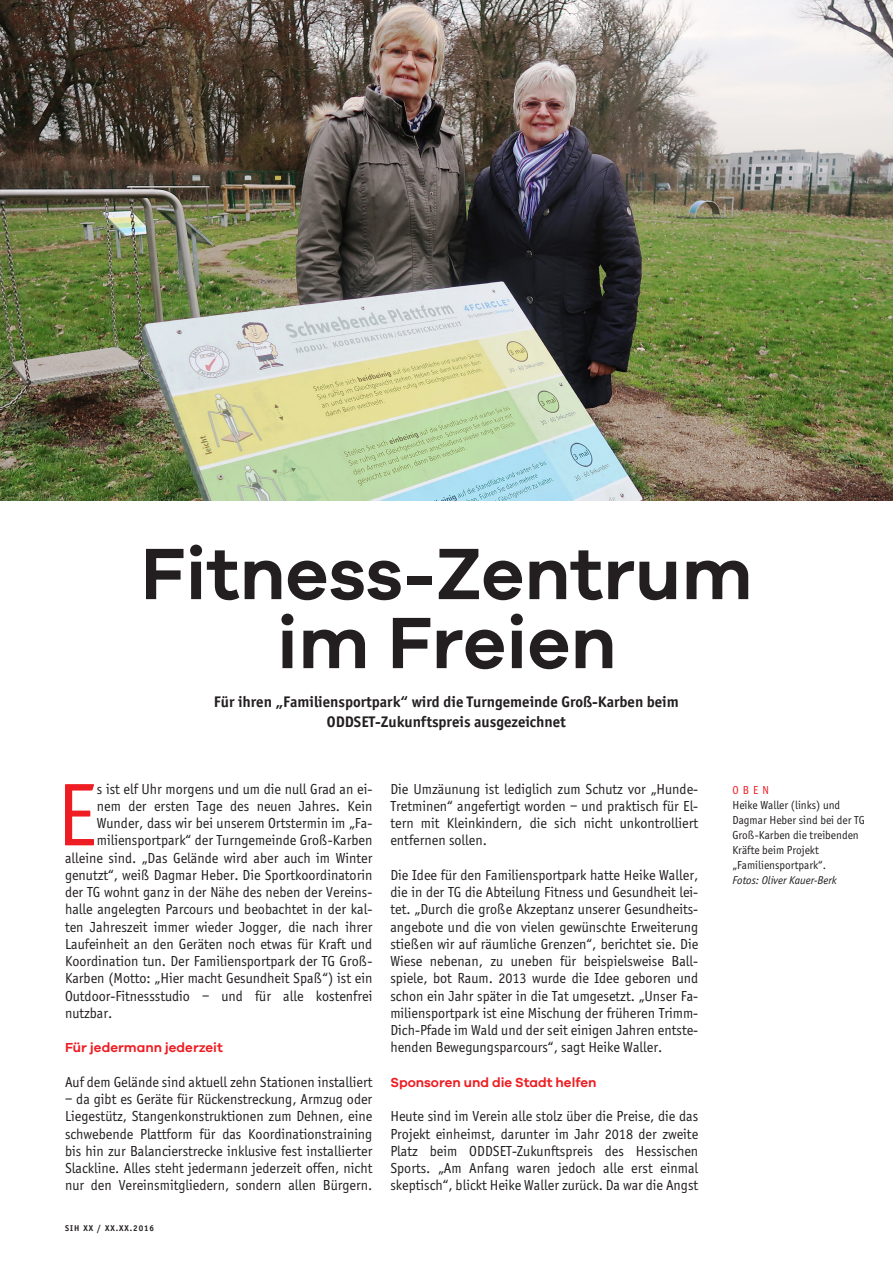
<style>
.page{position:relative;width:893px;height:1263px;background:#fff}
.page>*{position:absolute;margin:0;border:0;box-sizing:border-box;transform-origin:0 0}
.Fließtext_Initial_4{font:91.8px "Sportiv";color:#ee1d23}
.Headline_groß_Galano{font:600 75px "Galano Grotesque";color:#231f20}
.Subline_zentriert_Sp{font:700 16.5px/19.5px "Sportiv";color:#231f20;text-align:center}
.Fließtext_Sportiv_10{font:15px/17.2px "Sportiv";color:#231f20;text-align:justify}
.Fließtext_Initial_4-2{font:15px "Sportiv";color:#231f20}
.Zwischenüberschrifte{font:600 13.5px "Galano Grotesque";color:#ee1d23}
.BU_Sportiv_8_10{font:12px/15px "Sportiv";color:#231f20}
.t1{font:700 9px "Sportiv";letter-spacing:.115em;color:#231f20}
.s1{color:#ee1d23}
.s2{font-style:italic}
</style>
<div class="page">
<img style="left:0;top:0;width:893px;height:500px">
<p class="Headline_groß_Galano" style="left:141px;top:528px;width:613px">Fitness-Zentrum</p>
<p class="Headline_groß_Galano" style="left:277px;top:597px;width:341px">im Freien</p>
<p class="Subline_zentriert_Sp" style="left:214px;top:692px;width:466px">Für ihren „Familiensportpark“ wird die Turngemeinde Groß-Karben beim<br>ODDSET-Zukunftspreis ausgezeichnet</p>
<p class="Fließtext_Initial_4" style="left:57px;top:764px;width:42px">E</p>
<p class="Fließtext_Initial_4-2" style="left:97px;top:780px;width:277px">s ist elf Uhr morgens und um die null Grad an ei-</p>
<p class="Fließtext_Initial_4-2" style="left:97px;top:797px;width:277px">nem der ersten Tage des neuen Jahres. Kein</p>
<p class="Fließtext_Initial_4-2" style="left:97px;top:815px;width:277px">Wunder, dass wir bei unserem Ortstermin im „Fa-</p>
<p class="Fließtext_Initial_4-2" style="left:97px;top:832px;width:277px">miliensportpark“ der Turngemeinde Groß-Karben</p>
<p class="Fließtext_Initial_4-2" style="left:65px;top:849px;width:309px">alleine sind. „Das Gelände wird aber auch im Winter</p>
<p class="Fließtext_Initial_4-2" style="left:65px;top:866px;width:309px">genutzt“, weiß Dagmar Heber. Die Sportkoordinatorin</p>
<p class="Fließtext_Initial_4-2" style="left:65px;top:884px;width:309px">der TG wohnt ganz in der Nähe des neben der Vereins-</p>
<p class="Fließtext_Initial_4-2" style="left:65px;top:901px;width:309px">halle angelegten Parcours und beobachtet in der kal-</p>
<p class="Fließtext_Initial_4-2" style="left:65px;top:918px;width:309px">ten Jahreszeit immer wieder Jogger, die nach ihrer</p>
<p class="Fließtext_Initial_4-2" style="left:65px;top:935px;width:309px">Laufeinheit an den Geräten noch etwas für Kraft und</p>
<p class="Fließtext_Initial_4-2" style="left:65px;top:953px;width:309px">Koordination tun. Der Familiensportpark der TG Groß-</p>
<p class="Fließtext_Initial_4-2" style="left:65px;top:970px;width:309px">Karben (Motto: „Hier macht Gesundheit Spaß“) ist ein</p>
<p class="Fließtext_Initial_4-2" style="left:65px;top:987px;width:309px">Outdoor-Fitnessstudio – und für alle kostenfrei</p>
<p class="Fließtext_Initial_4-2" style="left:65px;top:1004px;width:49px">nutzbar.</p>
<p class="Zwischenüberschrifte" style="left:65px;top:1039px;width:159px">Für jedermann jederzeit</p>
<p class="Fließtext_Sportiv_10" style="left:65px;top:1073px;width:309px">Auf dem Gelände sind aktuell zehn Stationen installiert</p>
<p class="Fließtext_Sportiv_10" style="left:65px;top:1091px;width:309px">– da gibt es Geräte für Rückenstreckung, Armzug oder Liegestütz, Stangenkonstruktionen zum Dehnen, eine schwebende Plattform für das Koordinationstraining bis hin zur Balancierstrecke inklusive fest installierter Slackline. Alles steht jedermann jederzeit offen, nicht nur den Vereinsmitgliedern, sondern allen Bürgern.</p>
<p class="t1" style="left:65px;top:1223px;width:90px">SIH XX / XX.XX.2016</p>
<p class="Fließtext_Sportiv_10" style="left:390px;top:780px;width:309px">Die Umzäunung ist lediglich zum Schutz vor „Hunde-Tretminen“ angefertigt worden – und praktisch für El&shy;tern mit Kleinkindern, die sich nicht unkontrolliert entfernen sollen.</p>
<p class="Fließtext_Sportiv_10" style="left:390px;top:866px;width:309px">Die Idee für den Familiensportpark hatte Heike Waller, die in der TG die Abteilung Fitness und Gesundheit lei&shy;tet. „Durch die große Akzeptanz unserer Gesundheits&shy;angebote und die von vielen gewünschte Erweiterung stießen wir auf räumliche Grenzen“, berichtet sie. Die Wiese nebenan, zu uneben für beispielsweise Ball&shy;spiele, bot Raum. 2013 wurde die Idee geboren und schon ein Jahr später in die Tat umgesetzt. „Unser Fa&shy;miliensportpark ist eine Mischung der früheren Trimm-Dich-Pfade im Wald und der seit einigen Jahren entste&shy;henden Bewegungsparcours“, sagt Heike Waller.</p>
<p class="Zwischenüberschrifte" style="left:390px;top:1074px;width:207px">Sponsoren und die Stadt helfen</p>
<p class="Fließtext_Sportiv_10" style="left:390px;top:1108px;width:309px">Heute sind im Verein alle stolz über die Preise, die das Projekt einheimst, darunter im Jahr 2018 der zweite Platz beim ODDSET-Zukunftspreis des Hessischen Sports. „Am Anfang waren jedoch alle erst einmal skeptisch“, blickt Heike Waller zurück. Da war die Angst</p>
<p class="BU_Sportiv_8_10" style="left:732px;top:782px;width:134px"><span class="s1">OBEN<br></span>Heike Waller (links) und<br>Dagmar Heber sind bei der TG<br>Groß-Karben die treibenden<br>Kräfte beim Projekt „Familiensportpark“.<br><span class="s2">Fotos: Oliver Kauer-Berk</span></p>
</div>
